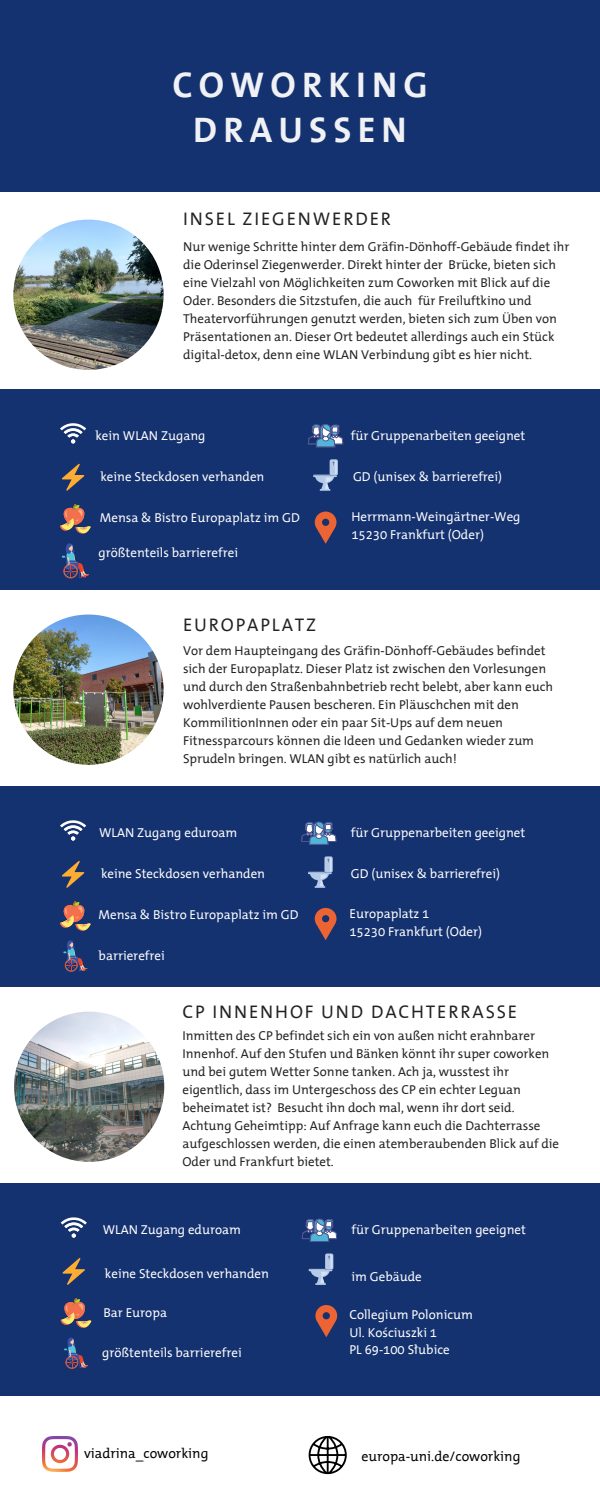
<style>
.page{position:relative;width:600px;height:1500px;background:#fff}
.page>*{position:absolute;margin:0;border:0;box-sizing:border-box;transform-origin:0 0}
.t1{font:700 36px/45px "The Mix";letter-spacing:.17em;color:#f0f1f4;text-align:center}
.t2{font:18.5px "The Mix Office C1";letter-spacing:.1em;color:#222}
.t3{font:14px "The Mix Office C1";color:#000}
.t4{font:13px/18px "The Mix Office C1";color:#222}
.t5{font:13px "The Mix Office C1";color:#fff}
</style>
<div class="page">
<div style="left:0;top:0;width:600px;height:192px;background:#153270"></div>
<div style="left:0;top:389px;width:600px;height:201px;background:#153270"></div>
<img style="left:13px;top:220px;width:151px;height:150px;border-radius:50%">
<svg style="left:60px;top:423px;width:26px;height:20px"></svg>
<svg style="left:313px;top:459px;width:25px;height:32px"></svg>
<svg style="left:60px;top:504px;width:31px;height:30px"></svg>
<svg style="left:62px;top:464px;width:22px;height:27px"></svg>
<svg style="left:62px;top:543px;width:27px;height:35px"></svg>
<svg style="left:308px;top:424px;width:35px;height:23px"></svg>
<svg style="left:315px;top:512px;width:22px;height:32px"></svg>
<img style="left:13px;top:615px;width:151px;height:150px;border-radius:50%">
<div style="left:0;top:786px;width:600px;height:201px;background:#153270"></div>
<svg style="left:60px;top:820px;width:26px;height:21px"></svg>
<svg style="left:308px;top:856px;width:25px;height:32px"></svg>
<svg style="left:60px;top:901px;width:31px;height:30px"></svg>
<svg style="left:62px;top:861px;width:22px;height:27px"></svg>
<svg style="left:63px;top:940px;width:24px;height:32px"></svg>
<svg style="left:301px;top:821px;width:35px;height:24px"></svg>
<svg style="left:315px;top:908px;width:22px;height:32px"></svg>
<img style="left:14px;top:1012px;width:150px;height:150px;border-radius:50%">
<div style="left:0;top:1183px;width:600px;height:212px;background:#153270"></div>
<svg style="left:61px;top:1217px;width:26px;height:21px"></svg>
<svg style="left:309px;top:1254px;width:24px;height:31px"></svg>
<svg style="left:61px;top:1298px;width:30px;height:30px"></svg>
<svg style="left:62px;top:1258px;width:23px;height:27px"></svg>
<svg style="left:64px;top:1337px;width:24px;height:32px"></svg>
<svg style="left:302px;top:1218px;width:35px;height:24px"></svg>
<svg style="left:315px;top:1305px;width:22px;height:32px"></svg>
<svg style="left:42px;top:1436px;width:36px;height:36px"></svg>
<svg style="left:309px;top:1436px;width:38px;height:38px"></svg>
<h1 class="t1" style="left:172px;top:57px;width:257px">COWORKING<br>DRAUSSEN</h1>
<p class="t2" style="left:183px;top:207px;width:209px">INSEL ZIEGENWERDER</p>
<p class="t4" style="left:183px;top:237px;width:388px">Nur wenige Schritte hinter dem Gräfin-Dönhoff-Gebäude findet ihr die Oderinsel Ziegenwerder. Direkt hinter der Brücke, bieten sich eine Vielzahl von Möglichkeiten zum Coworken mit Blick auf die Oder. Besonders die Sitzstufen, die auch für Freiluftkino und Theatervorführungen genutzt werden, bieten sich zum Üben von Präsentationen an. Dieser Ort bedeutet allerdings auch ein Stück digital-detox, denn eine WLAN Verbindung gibt es hier nicht.</p>
<p class="t5" style="left:96px;top:427px;width:111px">kein WLAN Zugang</p>
<p class="t5" style="left:100px;top:468px;width:166px">keine Steckdosen verhanden</p>
<p class="t5" style="left:100px;top:509px;width:202px">Mensa &amp; Bistro Europaplatz im GD</p>
<p class="t5" style="left:99px;top:544px;width:141px">größtenteils barrierefrei</p>
<p class="t5" style="left:351px;top:427px;width:176px">für Gruppenarbeiten geeignet</p>
<p class="t5" style="left:353px;top:468px;width:151px">GD (unisex &amp; barrierefrei)</p>
<p class="t5" style="left:351px;top:509px;width:171px">Herrmann-Weingärtner-Weg</p>
<p class="t5" style="left:351px;top:526px;width:134px">15230 Frankfurt (Oder)</p>
<p class="t2" style="left:183px;top:613px;width:135px">EUROPAPLATZ</p>
<p class="t4" style="left:183px;top:642px;width:372px">Vor dem Haupteingang des Gräfin-Dönhoff-Gebäudes befindet sich der Europaplatz. Dieser Platz ist zwischen den Vorlesungen und durch den Straßenbahnbetrieb recht belebt, aber kann euch wohlverdiente Pausen bescheren. Ein Pläuschchen mit den KommilitionInnen oder ein paar Sit-Ups auf dem neuen Fitnessparcours können die Ideen und Gedanken wieder zum Sprudeln bringen. WLAN gibt es natürlich auch!</p>
<p class="t5" style="left:99px;top:824px;width:140px">WLAN Zugang eduroam</p>
<p class="t5" style="left:101px;top:866px;width:166px">keine Steckdosen verhanden</p>
<p class="t5" style="left:98px;top:906px;width:202px">Mensa &amp; Bistro Europaplatz im GD</p>
<p class="t5" style="left:99px;top:947px;width:68px">barrierefrei</p>
<h2 class="t5" style="left:351px;top:824px;width:176px">für Gruppenarbeiten geeignet</h2>
<p class="t5" style="left:351px;top:866px;width:151px">GD (unisex &amp; barrierefrei)</p>
<p class="t5" style="left:349px;top:906px;width:82px">Europaplatz 1</p>
<p class="t5" style="left:349px;top:924px;width:134px">15230 Frankfurt (Oder)</p>
<p class="t2" style="left:183px;top:1000px;width:336px">CP INNENHOF UND DACHTERRASSE</p>
<p class="t4" style="left:182px;top:1026px;width:369px">Inmitten des CP befindet sich ein von außen nicht erahnbarer Innenhof. Auf den Stufen und Bänken könnt ihr super coworken und bei gutem Wetter Sonne tanken. Ach ja, wusstest ihr eigentlich, dass im Untergeschoss des CP ein echter Leguan beheimatet ist? Besucht ihn doch mal, wenn ihr dort seid.</p>
<p class="t4" style="left:182px;top:1116px;width:378px">Achtung Geheimtipp: Auf Anfrage kann euch die Dachterrasse aufgeschlossen werden, die einen atemberaubenden Blick auf die<br>Oder und Frankfurt bietet.</p>
<p class="t5" style="left:103px;top:1221px;width:140px">WLAN Zugang eduroam</p>
<p class="t5" style="left:105px;top:1265px;width:166px">keine Steckdosen verhanden</p>
<p class="t5" style="left:103px;top:1305px;width:65px">Bar Europa</p>
<p class="t5" style="left:102px;top:1344px;width:141px">größtenteils barrierefrei</p>
<p class="t5" style="left:352px;top:1221px;width:176px">für Gruppenarbeiten geeignet</p>
<p class="t5" style="left:352px;top:1268px;width:72px">im Gebäude</p>
<p class="t5" style="left:349px;top:1306px;width:125px">Collegium Polonicum</p>
<p class="t5" style="left:349px;top:1324px;width:89px">Ul. Kościuszki 1</p>
<p class="t5" style="left:349px;top:1342px;width:102px">PL 69-100 Słubice</p>
<p class="t3" style="left:84px;top:1445px;width:126px">viadrina_coworking</p>
<h2 class="t3" style="left:361px;top:1448px;width:161px">europa-uni.de/coworking</h2>
</div>
